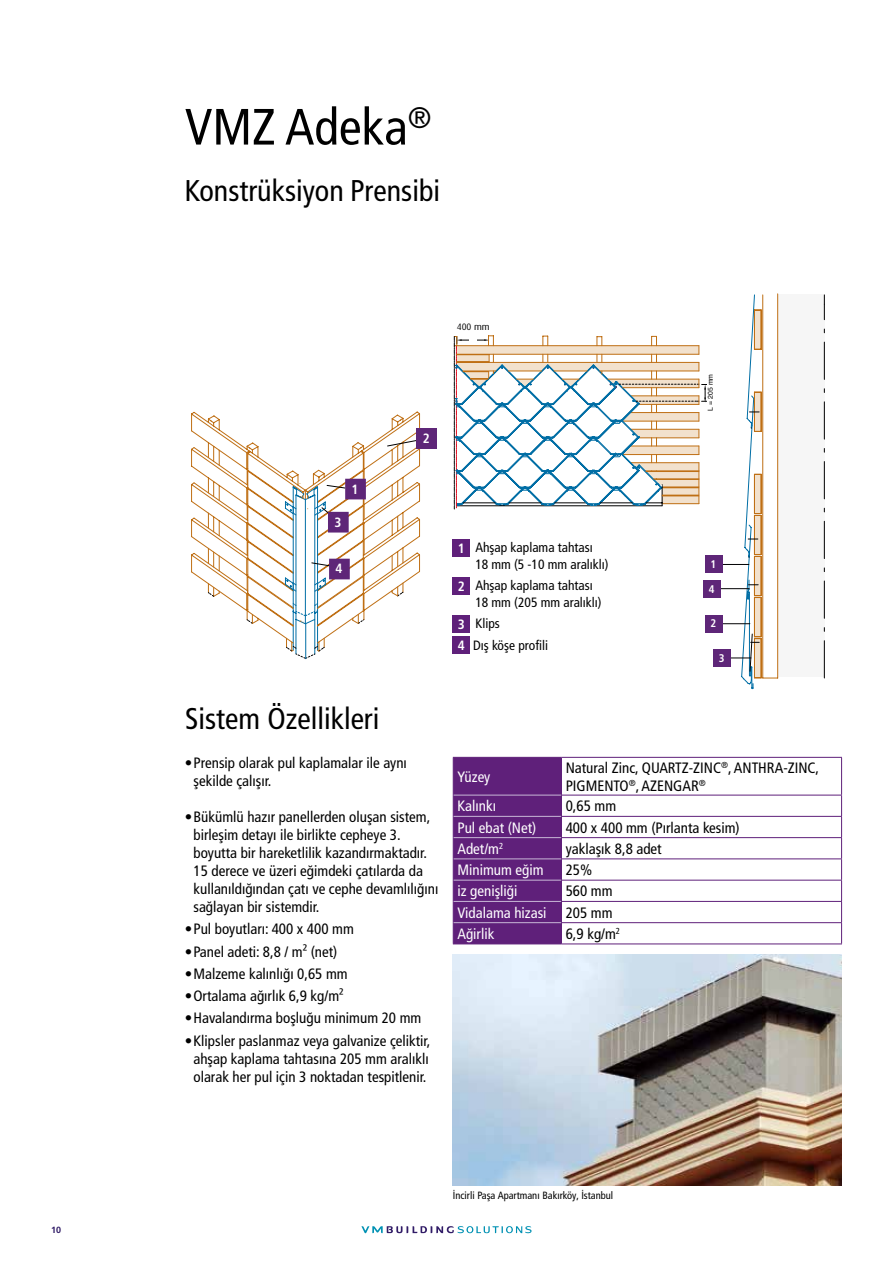
<style>
.page{position:relative;width:893px;height:1263px;background:#fff}
.page>*{position:absolute;margin:0;border:0;box-sizing:border-box;transform-origin:0 0}
.t1{font:condensed 51px "Frutiger LT Pro";color:#000}
.t2{font:condensed 30px "Frutiger LT Pro";color:#000}
.t3{font:condensed 15px/18px "Frutiger LT Pro";color:#000}
.t4{font:condensed 15px "Frutiger LT Pro";color:#fff}
.t5{font:condensed 13.5px/16.2px "Frutiger LT Pro";color:#000}
.t6{font:700 condensed 13.35px "Frutiger LT Pro";color:#fff}
.t7{font:700 condensed 11.1px "Frutiger LT Pro";color:#fff}
.t8{font:condensed 10.5px "Frutiger LT Pro";color:#000}
.t9{font:9.3px "Dax";color:#020203}
.t10{font:700 9px "Frutiger LT Pro";color:#311c67}
.t11{font:6.9px "Helvetica";color:#000}
.s1{font-weight:700;color:#fff}
</style>
<div class="page">
<svg style="left:361px;top:1226px;width:171px;height:7px"></svg>
<svg style="left:454px;top:336px;width:253px;height:173px"></svg>
<svg style="left:191px;top:412px;width:229px;height:247px"></svg>
<div style="left:345px;top:479px;width:21px;height:20px;background:#5e2678"></div>
<div style="left:329px;top:559px;width:21px;height:20px;background:#5e2678"></div>
<div style="left:416px;top:428px;width:21px;height:21px;background:#5e2678"></div>
<div style="left:328px;top:512px;width:21px;height:20px;background:#5e2678"></div>
<div style="left:778px;top:294px;width:46px;height:382px;background:#f6f6f6"></div>
<svg style="left:824px;top:295px;width:1px;height:383px"></svg>
<hr style="left:718px;top:588px;width:31px;height:1px;background:#020203">
<svg style="left:721px;top:294px;width:57px;height:395px"></svg>
<div style="left:705px;top:556px;width:17px;height:17px;background:#5e2678"></div>
<div style="left:703px;top:580px;width:17px;height:17px;background:#5e2678"></div>
<div style="left:714px;top:650px;width:17px;height:17px;background:#5e2678"></div>
<div style="left:705px;top:615px;width:17px;height:17px;background:#5e2678"></div>
<img style="left:453px;top:954px;width:389px;height:231px">
<hr style="left:561px;top:757px;width:281px;height:1px;background:#5f207a">
<hr style="left:841px;top:758px;width:1px;height:37px;background:#5f207a">
<hr style="left:561px;top:795px;width:281px;height:1px;background:#5f207a">
<hr style="left:561px;top:816px;width:281px;height:1px;background:#5f207a">
<hr style="left:561px;top:837px;width:281px;height:1px;background:#5f207a">
<hr style="left:561px;top:858px;width:281px;height:1px;background:#5f207a">
<hr style="left:561px;top:880px;width:281px;height:1px;background:#5f207a">
<hr style="left:561px;top:901px;width:281px;height:1px;background:#5f207a">
<hr style="left:561px;top:922px;width:281px;height:1px;background:#5f207a">
<svg style="left:453px;top:757px;width:109px;height:187px;background:#62257d"></svg>
<svg style="left:841px;top:795px;width:1px;height:148px"></svg>
<hr style="left:561px;top:943px;width:281px;height:1px;background:#5f207a">
<div style="left:453px;top:539px;width:17px;height:17px;background:#5f207a"></div>
<div style="left:453px;top:577px;width:17px;height:17px;background:#5f207a"></div>
<div style="left:453px;top:615px;width:17px;height:17px;background:#5f207a"></div>
<div style="left:453px;top:637px;width:17px;height:17px;background:#5f207a"></div>
<p class="t10" style="left:51px;top:1224px;width:12px">10</p>
<h1 class="t1" style="left:185px;top:97px;width:248px">VMZ Adeka<sup>®</sup></h1>
<h2 class="t2" style="left:185px;top:173px;width:257px">Konstrüksiyon Prensibi</h2>
<p class="t6" style="left:334px;top:514px;width:8px">3</p>
<p class="t6" style="left:352px;top:481px;width:8px">1</p>
<p class="t6" style="left:336px;top:561px;width:8px">4</p>
<p class="t6" style="left:423px;top:430px;width:8px">2</p>
<h2 class="t2" style="left:185px;top:702px;width:196px">Sistem Özellikleri</h2>
<p class="t3" style="left:193px;top:754px;width:215px;text-indent:-9px">•Prensip olarak pul kaplamalar ile aynı şekilde çalışır.</p>
<p class="t3" style="left:193px;top:808px;width:246px;text-indent:-9px">•Bükümlü hazır panellerden oluşan sistem, birleşim detayı ile birlikte cepheye 3. boyutta bir hareketlilik kazandırmaktadır.<br>15 derece ve üzeri eğimdeki çatılarda da kullanıldığından çatı ve cephe devamlılığını sağlayan bir sistemdir.</p>
<p class="t3" style="left:185px;top:920px;width:170px">•Pul boyutları: 400 x 400 mm</p>
<p class="t3" style="left:185px;top:943px;width:154px">•Panel adeti: 8,8 / m² (net)</p>
<p class="t3" style="left:185px;top:965px;width:164px">•Malzeme kalınlığı 0,65 mm</p>
<p class="t3" style="left:185px;top:987px;width:160px">•Ortalama ağırlık 6,9 kg/m²</p>
<p class="t3" style="left:185px;top:1009px;width:238px">•Havalandırma boşluğu minimum 20 mm</p>
<p class="t3" style="left:185px;top:1032px;width:247px;text-align:center">•Klipsler paslanmaz veya galvanize çeliktir, ahşap kaplama tahtasına 205 mm aralıklı olarak her pul için 3 noktadan tespitlenir.</p>
<p class="t9" style="left:457px;top:322px;width:34px">400 mm</p>
<p class="t5" style="left:475px;top:540px;width:135px;text-indent:-18px"><span class="s1">1</span> Ahşap kaplama tahtası<br>18 mm (5 -10 mm aralıklı)</p>
<p class="t5" style="left:475px;top:578px;width:128px;text-indent:-18px"><span class="s1">2</span> Ahşap kaplama tahtası<br>18 mm (205 mm aralıklı)</p>
<p class="t5" style="left:458px;top:613px;width:92px;line-height:21.8px"><span class="s1">3</span> Klips<br><span class="s1">4</span> Dış köşe profili</p>
<p class="t11" style="left:705px;top:411px;width:38px;rotate:-90deg">L = 205 mm</p>
<p class="t7" style="left:710px;top:558px;width:7px">1</p>
<p class="t7" style="left:709px;top:582px;width:7px">4</p>
<p class="t7" style="left:710px;top:617px;width:7px">2</p>
<p class="t7" style="left:719px;top:651px;width:7px">3</p>
<p class="t4" style="left:457px;top:768px;width:34px">Yüzey</p>
<p class="t3" style="left:566px;top:759px;width:255px">Natural Zinc, QUARTZ-ZINC<sup>®</sup>, ANTHRA-ZINC,<br>PIGMENTO<sup>®</sup>, AZENGAR<sup>®</sup></p>
<p class="t4" style="left:457px;top:797px;width:40px">Kalınkı</p>
<p class="t3" style="left:566px;top:797px;width:52px">0,65 mm</p>
<p class="t4" style="left:457px;top:819px;width:80px">Pul ebat (Net)</p>
<p class="t3" style="left:566px;top:818px;width:175px">400 x 400 mm (Pırlanta kesim)</p>
<p class="t4" style="left:457px;top:840px;width:47px">Adet/m<sup>2</sup></p>
<p class="t3" style="left:566px;top:840px;width:97px">yaklaşık 8,8 adet</p>
<p class="t4" style="left:457px;top:861px;width:88px">Minimum eğim</p>
<p class="t3" style="left:566px;top:861px;width:28px">25%</p>
<p class="t4" style="left:457px;top:882px;width:61px">iz genişliği</p>
<p class="t3" style="left:566px;top:882px;width:48px">560 mm</p>
<p class="t4" style="left:457px;top:904px;width:91px">Vidalama hizasi</p>
<p class="t3" style="left:566px;top:903px;width:48px">205 mm</p>
<p class="t4" style="left:457px;top:925px;width:38px">Ağirlik</p>
<p class="t3" style="left:566px;top:925px;width:56px">6,9 kg/m<sup>2</sup></p>
<p class="t8" style="left:453px;top:1189px;width:162px">İncirli Paşa Apartmanı Bakırköy, İstanbul</p>
</div>
